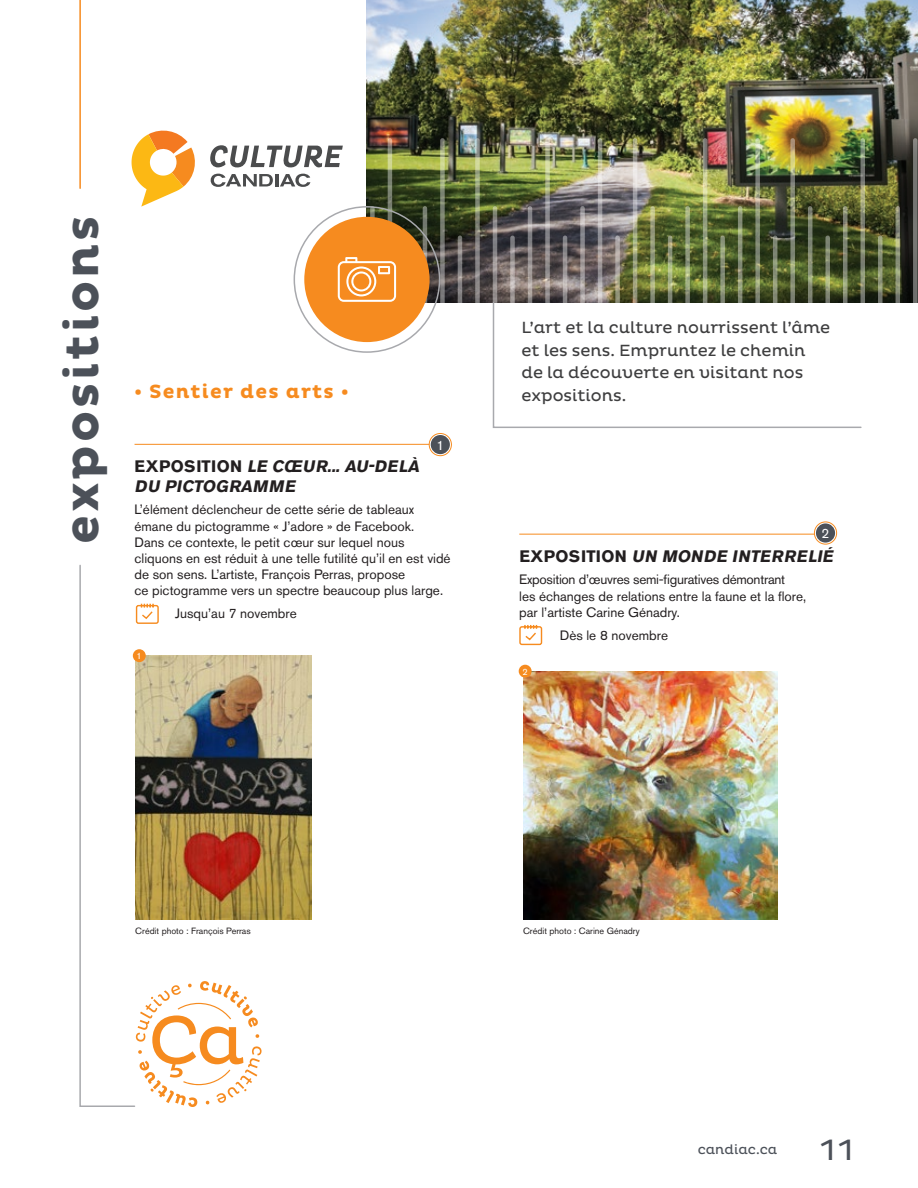
<style>
.page{position:relative;width:918px;height:1188px;background:#fff}
.page>*{position:absolute;margin:0;border:0;box-sizing:border-box;transform-origin:0 0}
.SECTION{font:700 48px "Pluto";letter-spacing:.06em;color:#4c5159}
.t1{font:30px "Pluto";color:#4c5159}
.CLASSEMENT_ACTIVITES{font:700 19.5px "Pluto";letter-spacing:.06em;color:#f68b1f}
.t2{font:16.5px/22.5px "Pluto";color:#3e3e3f}
.TITRES_ACTIVITES_Art{font:italic 700 16.5px/19.8px "Akzidenz Grotesk Pro";color:#231f20}
.TEXTE_ACTIVITES{font:13.5px/16.2px "Akzidenz Grotesk Pro";color:#231f20}
.DATE_ACTIVITES{font:13.5px "Akzidenz Grotesk Pro";color:#231f20}
.t3{font:13.5px "Pluto";color:#4c5159}
.TEXTE_ACTIVITES-2{font:13.5px "Akzidenz Grotesk Pro";color:#fff}
.TEXTE_ACTIVITES-3{font:9.15px "Akzidenz Grotesk Pro";color:#fff}
.t4{font:9px "Akzidenz Grotesk Pro";color:#231f20}
.s1{font-style:normal}
</style>
<div class="page">
<img style="left:367px;top:0;width:551px;height:302px">
<svg style="left:493px;top:208px;width:4px;height:93px"></svg>
<svg style="left:650px;top:208px;width:5px;height:93px"></svg>
<svg style="left:808px;top:208px;width:4px;height:93px"></svg>
<div style="left:370px;top:208px;width:5px;height:225px;background:#fff"></div>
<svg style="left:528px;top:208px;width:4px;height:93px"></svg>
<svg style="left:685px;top:208px;width:5px;height:93px"></svg>
<svg style="left:843px;top:208px;width:4px;height:93px"></svg>
<svg style="left:423px;top:208px;width:4px;height:119px"></svg>
<svg style="left:580px;top:208px;width:5px;height:93px"></svg>
<svg style="left:738px;top:208px;width:4px;height:93px"></svg>
<svg style="left:896px;top:208px;width:4px;height:95px"></svg>
<svg style="left:475px;top:140px;width:5px;height:163px"></svg>
<svg style="left:633px;top:140px;width:4px;height:161px"></svg>
<svg style="left:790px;top:140px;width:5px;height:161px"></svg>
<svg style="left:388px;top:140px;width:4px;height:304px"></svg>
<svg style="left:545px;top:140px;width:5px;height:161px"></svg>
<svg style="left:703px;top:140px;width:4px;height:161px"></svg>
<svg style="left:861px;top:140px;width:4px;height:163px"></svg>
<svg style="left:440px;top:140px;width:5px;height:294px"></svg>
<svg style="left:598px;top:140px;width:4px;height:161px"></svg>
<svg style="left:755px;top:140px;width:5px;height:161px"></svg>
<svg style="left:913px;top:140px;width:5px;height:163px"></svg>
<svg style="left:458px;top:238px;width:4px;height:65px"></svg>
<svg style="left:615px;top:238px;width:5px;height:63px"></svg>
<svg style="left:773px;top:238px;width:4px;height:63px"></svg>
<svg style="left:510px;top:238px;width:5px;height:63px"></svg>
<svg style="left:668px;top:238px;width:4px;height:63px"></svg>
<svg style="left:825px;top:238px;width:5px;height:63px"></svg>
<svg style="left:563px;top:238px;width:4px;height:63px"></svg>
<svg style="left:720px;top:238px;width:5px;height:63px"></svg>
<svg style="left:878px;top:238px;width:5px;height:65px"></svg>
<hr style="left:135px;top:444px;width:317px;height:1px;background:#f68b1f">
<hr style="left:519px;top:534px;width:318px;height:1px;background:#f68b1f">
<svg style="left:492px;top:301px;width:370px;height:127px"></svg>
<hr style="left:79px;top:0;width:2px;height:188px;background:#f68b1f">
<svg style="left:519px;top:625px;width:24px;height:21px"></svg>
<div style="left:304px;top:217px;width:126px;height:125px;background:#f68b1f;border-radius:50%"></div>
<svg style="left:338px;top:257px;width:58px;height:45px"></svg>
<img style="left:524px;top:671px;width:253px;height:249px">
<svg style="left:429px;top:433px;width:22px;height:23px"></svg>
<div style="left:429px;top:433px;width:23px;height:23px;border:1px solid #f68b1f;border-radius:50%"></div>
<div style="left:431px;top:435px;width:19px;height:19px;background:#4c5159;border-radius:50%"></div>
<div style="left:519px;top:665px;width:13px;height:13px;background:#f68b1f;border-radius:50%"></div>
<svg style="left:79px;top:564px;width:183px;height:543px"></svg>
<svg style="left:132px;top:130px;width:63px;height:77px"></svg>
<svg style="left:210px;top:145px;width:133px;height:22px"></svg>
<svg style="left:211px;top:174px;width:99px;height:13px"></svg>
<svg style="left:814px;top:522px;width:23px;height:22px"></svg>
<div style="left:814px;top:522px;width:23px;height:23px;border:1px solid #f68b1f;border-radius:50%"></div>
<div style="left:816px;top:523px;width:19px;height:20px;background:#4c5159;border-radius:50%"></div>
<img style="left:136px;top:656px;width:176px;height:264px">
<div style="left:133px;top:649px;width:13px;height:13px;background:#f68b1f;border-radius:50%"></div>
<p class="SECTION" style="left:54px;top:544px;width:330px;rotate:-90deg">expositions</p>
<p class="CLASSEMENT_ACTIVITES" style="left:135px;top:380px;width:216px">• Sentier des arts •</p>
<p class="TEXTE_ACTIVITES-2" style="left:436px;top:436px;width:9px">1</p>
<p class="TITRES_ACTIVITES_Art" style="left:135px;top:456px;width:290px"><span class="s1">EX P OS ITI O N</span> LE CŒUR... AU-DELÀ<br>DU PICTOGRAMME</p>
<p class="TEXTE_ACTIVITES" style="left:135px;top:502px;width:318px">L’élément déclencheur de cette série de tableaux émane du pictogramme « J’adore » de Facebook.<br>Dans ce contexte, le petit cœur sur lequel nous cliquons en est réduit à une telle futilité qu’il en est vidé de son sens. L’artiste, François Perras, propose<br>ce pictogramme vers un spectre beaucoup plus large.</p>
<p class="DATE_ACTIVITES" style="left:175px;top:605px;width:123px">Jusqu’au 7 novembre</p>
<p class="TEXTE_ACTIVITES-3" style="left:137px;top:650px;width:7px">1</p>
<p class="t2" style="left:521px;top:317px;width:310px">L’art et la culture nourrissent l’âme et les sens. Empruntez le chemin de la découverte en visitant nos expositions.</p>
<p class="TEXTE_ACTIVITES-2" style="left:822px;top:525px;width:9px">2</p>
<p class="TITRES_ACTIVITES_Art" style="left:519px;top:546px;width:319px"><span class="s1">EX P OS I T I O N</span> UN MONDE INTERRELIÉ</p>
<p class="TEXTE_ACTIVITES" style="left:519px;top:572px;width:288px">Exposition d’œuvres semi-figuratives démontrant<br>les échanges de relations entre la faune et la flore, par l’artiste Carine Génadry.</p>
<p class="DATE_ACTIVITES" style="left:560px;top:626px;width:110px">Dès le 8 novembre</p>
<p class="TEXTE_ACTIVITES-3" style="left:523px;top:665px;width:7px">2</p>
<p class="t4" style="left:135px;top:925px;width:117px">Crédit photo : François Perras</p>
<p class="t4" style="left:523px;top:925px;width:118px">Crédit photo : Carine Génadry</p>
<p class="t3" style="left:698px;top:1142px;width:81px">candiac.ca</p>
<h2 class="t1" style="left:821px;top:1133px;width:34px">11</h2>
</div>
